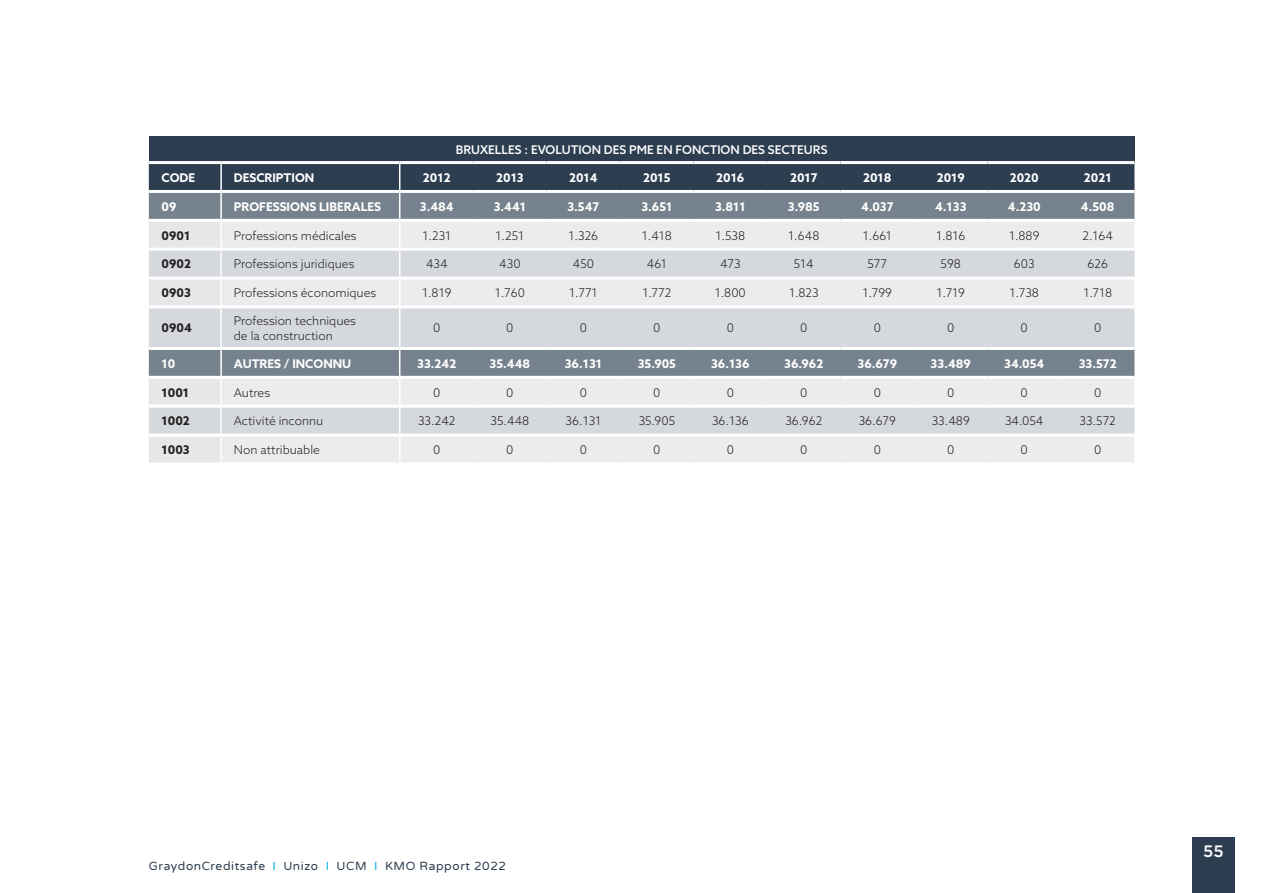
<style>
.page{position:relative;width:1263px;height:893px;background:#fff}
.page>*{position:absolute;margin:0;border:0;box-sizing:border-box;transform-origin:0 0}
.t1{font:500 16.5px "Gotham";color:#fff}
.inhoudsopgave{font:300 12px "Azo Sans";color:#231f20}
.inhoudsopgave-2{font:700 12px "Azo Sans";color:#fff}
.inhoudsopgave-3{font:500 12px "Azo Sans";color:#fff}
.t2{font:12px "Varela Round";letter-spacing:.05em;color:#2c3e50}
.inhoudsopgave-4{font:700 12px "Azo Sans";color:#231f20}
.s1{color:#00afd8}
</style>
<div class="page">
<div style="left:1192px;top:838px;width:42px;height:55px;background:#2c3e50"></div>
<div style="left:149px;top:136px;width:985px;height:27px;background:#2c3e50"></div>
<hr style="left:473px;top:161px;width:74px;height:3px;background:#fff">
<hr style="left:547px;top:161px;width:73px;height:3px;background:#fff">
<hr style="left:620px;top:161px;width:74px;height:3px;background:#fff">
<hr style="left:694px;top:161px;width:73px;height:3px;background:#fff">
<hr style="left:767px;top:161px;width:73px;height:3px;background:#fff">
<hr style="left:840px;top:161px;width:74px;height:3px;background:#fff">
<hr style="left:914px;top:161px;width:73px;height:3px;background:#fff">
<hr style="left:987px;top:161px;width:74px;height:3px;background:#fff">
<hr style="left:1061px;top:161px;width:73px;height:3px;background:#fff">
<hr style="left:149px;top:161px;width:72px;height:3px;background:#fff">
<hr style="left:221px;top:161px;width:179px;height:3px;background:#fff">
<hr style="left:400px;top:161px;width:73px;height:3px;background:#fff">
<svg style="left:149px;top:163px;width:985px;height:300px;background:#c1c6cb"></svg>
<p class="inhoudsopgave-3" style="left:456px;top:142px;width:373px">BRUXELLES : EVOLUTION DES PME EN FONCTION DES SECTEURS</p>
<p class="inhoudsopgave-2" style="left:162px;top:169px;width:35px">CODE</p>
<p class="inhoudsopgave-2" style="left:234px;top:169px;width:82px">DESCRIPTION</p>
<p class="inhoudsopgave-2" style="left:423px;top:169px;width:29px">2012</p>
<p class="inhoudsopgave-2" style="left:496px;top:169px;width:29px">2013</p>
<p class="inhoudsopgave-2" style="left:569px;top:169px;width:30px">2014</p>
<p class="inhoudsopgave-2" style="left:643px;top:169px;width:29px">2015</p>
<p class="inhoudsopgave-2" style="left:716px;top:169px;width:30px">2016</p>
<p class="inhoudsopgave-2" style="left:790px;top:169px;width:29px">2017</p>
<p class="inhoudsopgave-2" style="left:863px;top:169px;width:30px">2018</p>
<p class="inhoudsopgave-2" style="left:937px;top:169px;width:30px">2019</p>
<p class="inhoudsopgave-2" style="left:1010px;top:169px;width:31px">2020</p>
<p class="inhoudsopgave-2" style="left:1084px;top:169px;width:29px">2021</p>
<p class="inhoudsopgave-2" style="left:162px;top:198px;width:16px">09</p>
<p class="inhoudsopgave-2" style="left:234px;top:198px;width:149px">PROFESSIONS LIBERALES</p>
<p class="inhoudsopgave-2" style="left:420px;top:198px;width:35px">3.484</p>
<p class="inhoudsopgave-2" style="left:494px;top:198px;width:34px">3.441</p>
<p class="inhoudsopgave-2" style="left:567px;top:198px;width:33px">3.547</p>
<p class="inhoudsopgave-2" style="left:641px;top:198px;width:33px">3.651</p>
<p class="inhoudsopgave-2" style="left:715px;top:198px;width:32px">3.811</p>
<p class="inhoudsopgave-2" style="left:788px;top:198px;width:33px">3.985</p>
<p class="inhoudsopgave-2" style="left:861px;top:198px;width:34px">4.037</p>
<p class="inhoudsopgave-2" style="left:935px;top:198px;width:33px">4.133</p>
<p class="inhoudsopgave-2" style="left:1008px;top:198px;width:34px">4.230</p>
<p class="inhoudsopgave-2" style="left:1081px;top:198px;width:35px">4.508</p>
<p class="inhoudsopgave-4" style="left:162px;top:227px;width:30px">0901</p>
<p class="inhoudsopgave" style="left:234px;top:227px;width:124px">Professions médicales</p>
<p class="inhoudsopgave" style="left:422px;top:227px;width:30px">1.231</p>
<p class="inhoudsopgave" style="left:496px;top:227px;width:30px">1.251</p>
<p class="inhoudsopgave" style="left:568px;top:227px;width:31px">1.326</p>
<p class="inhoudsopgave" style="left:642px;top:227px;width:32px">1.418</p>
<p class="inhoudsopgave" style="left:715px;top:227px;width:31px">1.538</p>
<p class="inhoudsopgave" style="left:788px;top:227px;width:33px">1.648</p>
<p class="inhoudsopgave" style="left:863px;top:227px;width:31px">1.661</p>
<p class="inhoudsopgave" style="left:936px;top:227px;width:31px">1.816</p>
<p class="inhoudsopgave" style="left:1009px;top:227px;width:32px">1.889</p>
<p class="inhoudsopgave" style="left:1082px;top:227px;width:32px">2.164</p>
<p class="inhoudsopgave-4" style="left:162px;top:256px;width:31px">0902</p>
<p class="inhoudsopgave" style="left:234px;top:256px;width:122px">Professions juridiques</p>
<p class="inhoudsopgave" style="left:426px;top:256px;width:23px">434</p>
<p class="inhoudsopgave" style="left:499px;top:256px;width:23px">430</p>
<p class="inhoudsopgave" style="left:573px;top:256px;width:23px">450</p>
<p class="inhoudsopgave" style="left:647px;top:256px;width:22px">461</p>
<p class="inhoudsopgave" style="left:720px;top:256px;width:22px">473</p>
<p class="inhoudsopgave" style="left:794px;top:256px;width:21px">514</p>
<p class="inhoudsopgave" style="left:867px;top:256px;width:21px">577</p>
<p class="inhoudsopgave" style="left:941px;top:256px;width:22px">598</p>
<p class="inhoudsopgave" style="left:1014px;top:256px;width:22px">603</p>
<p class="inhoudsopgave" style="left:1087px;top:256px;width:22px">626</p>
<p class="inhoudsopgave-4" style="left:162px;top:285px;width:31px">0903</p>
<p class="inhoudsopgave" style="left:234px;top:285px;width:144px">Professions économiques</p>
<p class="inhoudsopgave" style="left:422px;top:285px;width:31px">1.819</p>
<p class="inhoudsopgave" style="left:495px;top:285px;width:31px">1.760</p>
<p class="inhoudsopgave" style="left:569px;top:285px;width:30px">1.771</p>
<p class="inhoudsopgave" style="left:642px;top:285px;width:30px">1.772</p>
<p class="inhoudsopgave" style="left:715px;top:285px;width:33px">1.800</p>
<p class="inhoudsopgave" style="left:789px;top:285px;width:31px">1.823</p>
<p class="inhoudsopgave" style="left:863px;top:285px;width:31px">1.799</p>
<p class="inhoudsopgave" style="left:936px;top:285px;width:30px">1.719</p>
<p class="inhoudsopgave" style="left:1010px;top:285px;width:31px">1.738</p>
<p class="inhoudsopgave" style="left:1083px;top:285px;width:30px">1.718</p>
<p class="inhoudsopgave-4" style="left:162px;top:320px;width:32px">0904</p>
<p class="inhoudsopgave" style="left:234px;top:313px;width:124px">Profession techniques</p>
<p class="inhoudsopgave" style="left:234px;top:328px;width:100px">de la construction</p>
<p class="inhoudsopgave" style="left:433px;top:320px;width:9px">0</p>
<p class="inhoudsopgave" style="left:506px;top:320px;width:9px">0</p>
<p class="inhoudsopgave" style="left:580px;top:320px;width:9px">0</p>
<p class="inhoudsopgave" style="left:653px;top:320px;width:9px">0</p>
<p class="inhoudsopgave" style="left:727px;top:320px;width:9px">0</p>
<p class="inhoudsopgave" style="left:800px;top:320px;width:9px">0</p>
<p class="inhoudsopgave" style="left:874px;top:320px;width:9px">0</p>
<p class="inhoudsopgave" style="left:947px;top:320px;width:9px">0</p>
<p class="inhoudsopgave" style="left:1021px;top:320px;width:9px">0</p>
<p class="inhoudsopgave" style="left:1094px;top:320px;width:9px">0</p>
<p class="inhoudsopgave-2" style="left:162px;top:355px;width:15px">10</p>
<p class="inhoudsopgave-2" style="left:234px;top:355px;width:119px">AUTRES / INCONNU</p>
<p class="inhoudsopgave-2" style="left:417px;top:355px;width:41px">33.242</p>
<p class="inhoudsopgave-2" style="left:490px;top:355px;width:42px">35.448</p>
<p class="inhoudsopgave-2" style="left:565px;top:355px;width:39px">36.131</p>
<p class="inhoudsopgave-2" style="left:638px;top:355px;width:40px">35.905</p>
<p class="inhoudsopgave-2" style="left:711px;top:355px;width:40px">36.136</p>
<p class="inhoudsopgave-2" style="left:784px;top:355px;width:41px">36.962</p>
<p class="inhoudsopgave-2" style="left:857px;top:355px;width:41px">36.679</p>
<p class="inhoudsopgave-2" style="left:931px;top:355px;width:42px">33.489</p>
<p class="inhoudsopgave-2" style="left:1004px;top:355px;width:42px">34.054</p>
<p class="inhoudsopgave-2" style="left:1079px;top:355px;width:39px">33.572</p>
<p class="inhoudsopgave-4" style="left:162px;top:384px;width:29px">1001</p>
<p class="inhoudsopgave" style="left:234px;top:384px;width:38px">Autres</p>
<p class="inhoudsopgave" style="left:433px;top:384px;width:9px">0</p>
<p class="inhoudsopgave" style="left:506px;top:384px;width:9px">0</p>
<p class="inhoudsopgave" style="left:580px;top:384px;width:9px">0</p>
<p class="inhoudsopgave" style="left:653px;top:384px;width:9px">0</p>
<p class="inhoudsopgave" style="left:727px;top:384px;width:9px">0</p>
<p class="inhoudsopgave" style="left:800px;top:384px;width:9px">0</p>
<p class="inhoudsopgave" style="left:874px;top:384px;width:9px">0</p>
<p class="inhoudsopgave" style="left:947px;top:384px;width:9px">0</p>
<p class="inhoudsopgave" style="left:1021px;top:384px;width:9px">0</p>
<p class="inhoudsopgave" style="left:1094px;top:384px;width:9px">0</p>
<p class="inhoudsopgave-4" style="left:162px;top:413px;width:30px">1002</p>
<p class="inhoudsopgave" style="left:234px;top:413px;width:91px">Activité inconnu</p>
<p class="inhoudsopgave" style="left:418px;top:413px;width:39px">33.242</p>
<p class="inhoudsopgave" style="left:491px;top:413px;width:40px">35.448</p>
<p class="inhoudsopgave" style="left:566px;top:413px;width:37px">36.131</p>
<p class="inhoudsopgave" style="left:639px;top:413px;width:38px">35.905</p>
<p class="inhoudsopgave" style="left:712px;top:413px;width:38px">36.136</p>
<p class="inhoudsopgave" style="left:785px;top:413px;width:38px">36.962</p>
<p class="inhoudsopgave" style="left:859px;top:413px;width:39px">36.679</p>
<p class="inhoudsopgave" style="left:932px;top:413px;width:40px">33.489</p>
<p class="inhoudsopgave" style="left:1005px;top:413px;width:40px">34.054</p>
<p class="inhoudsopgave" style="left:1079px;top:413px;width:38px">33.572</p>
<p class="inhoudsopgave-4" style="left:162px;top:442px;width:30px">1003</p>
<p class="inhoudsopgave" style="left:234px;top:442px;width:88px">Non attribuable</p>
<p class="inhoudsopgave" style="left:433px;top:442px;width:9px">0</p>
<p class="inhoudsopgave" style="left:506px;top:442px;width:9px">0</p>
<p class="inhoudsopgave" style="left:580px;top:442px;width:9px">0</p>
<p class="inhoudsopgave" style="left:653px;top:442px;width:9px">0</p>
<p class="inhoudsopgave" style="left:727px;top:442px;width:9px">0</p>
<p class="inhoudsopgave" style="left:800px;top:442px;width:9px">0</p>
<p class="inhoudsopgave" style="left:874px;top:442px;width:9px">0</p>
<p class="inhoudsopgave" style="left:947px;top:442px;width:9px">0</p>
<p class="inhoudsopgave" style="left:1021px;top:442px;width:9px">0</p>
<p class="inhoudsopgave" style="left:1094px;top:442px;width:9px">0</p>
<p class="t2" style="left:149px;top:858px;width:359px">GraydonCreditsafe <span class="s1">I</span> Unizo <span class="s1">I</span> UCM <span class="s1">I</span> KMO Rapport 2022</p>
<h1 class="t1" style="left:1203px;top:841px;width:22px">55</h1>
</div>
